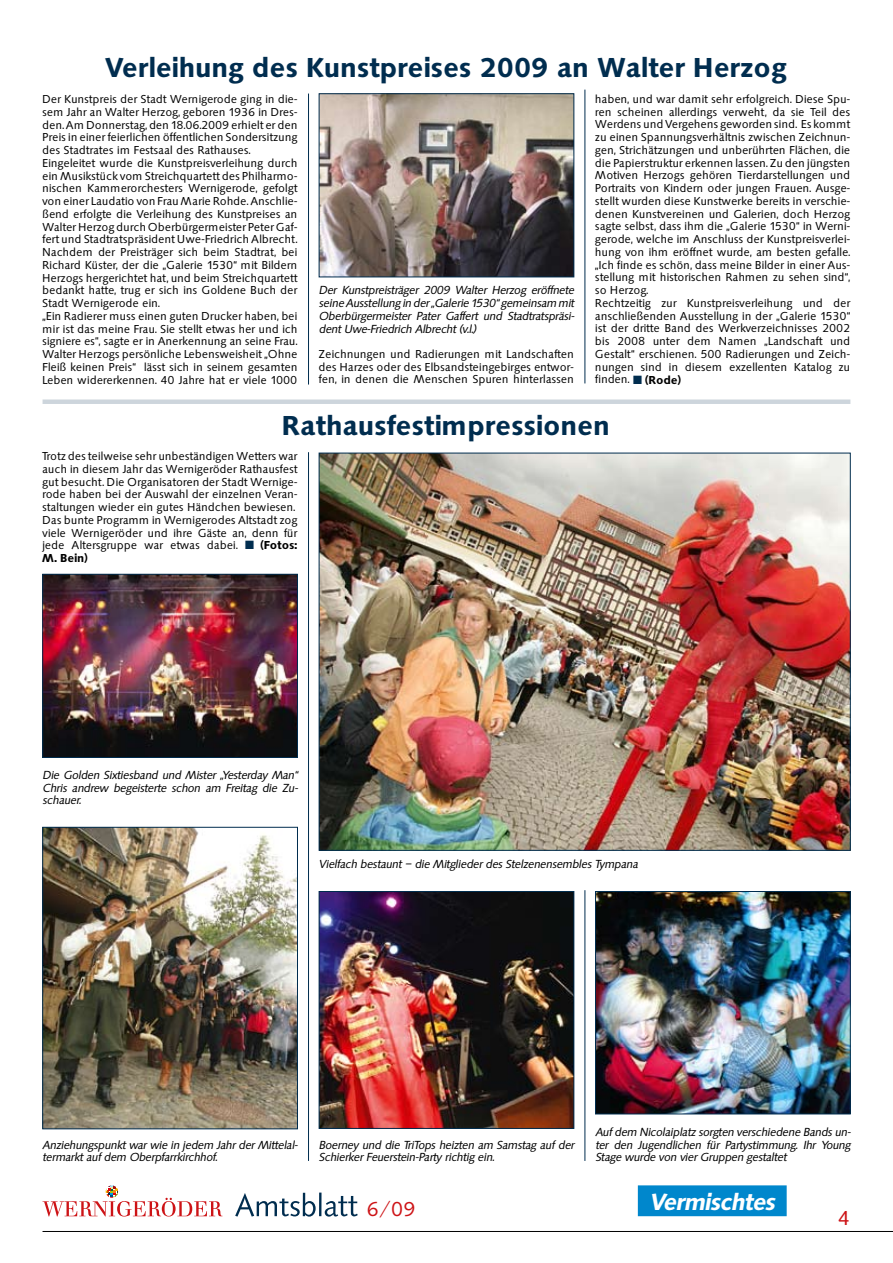
<style>
.page{position:relative;width:893px;height:1263px;background:#fff}
.page>*{position:absolute;margin:0;border:0;box-sizing:border-box;transform-origin:0 0}
.t1{font:600 28.5px "Saxony";color:#002d4f}
.t2{font:italic 600 22.5px "Saxony";color:#fff}
.t3{font:21px "Saxony";color:#cd1316}
.t4{font:12px/12.8px "Saxony";color:#000}
.t5{font:italic 11.25px/12.8px "Saxony";color:#000;text-align:justify}
.s1{color:#002d4f}
.s2{font-weight:600}
</style>
<div class="page">
<hr style="left:43px;top:1231px;width:850px;height:1px;background:#000">
<svg style="left:43px;top:1185px;width:179px;height:31px"></svg>
<svg style="left:235px;top:1192px;width:123px;height:24px"></svg>
<div style="left:43px;top:399px;width:807px;height:5px;background:#cdd5dc"></div>
<img style="left:321px;top:96px;width:251px;height:179px">
<div style="left:319px;top:94px;width:255px;height:183px;border:1px solid #002d4f"></div>
<hr style="left:308px;top:94px;width:1px;height:291px;background:#002d4f">
<hr style="left:308px;top:452px;width:1px;height:709px;background:#002d4f">
<hr style="left:585px;top:90px;width:1px;height:293px;background:#002d4f">
<hr style="left:585px;top:890px;width:1px;height:271px;background:#002d4f">
<div style="left:639px;top:1186px;width:147px;height:29px;background:#0087cc"></div>
<div style="left:638px;top:1185px;width:149px;height:31px;border:2px solid #0087cc"></div>
<img style="left:45px;top:576px;width:251px;height:180px">
<div style="left:43px;top:574px;width:255px;height:184px;border:1px solid #002d4f"></div>
<img style="left:321px;top:455px;width:527px;height:393px">
<img style="left:597px;top:893px;width:251px;height:219px">
<div style="left:595px;top:891px;width:255px;height:223px;border:1px solid #002d4f"></div>
<img style="left:45px;top:829px;width:251px;height:298px">
<div style="left:43px;top:827px;width:255px;height:302px;border:1px solid #002d4f"></div>
<img style="left:321px;top:893px;width:251px;height:233px">
<div style="left:319px;top:891px;width:255px;height:237px;border:1px solid #002d4f"></div>
<h1 class="t1" style="left:106px;top:52px;width:683px">Verleihung des Kunstpreises 2009 an Walter Herzog</h1>
<p class="t4" style="left:43px;top:93px;width:257px">Der Kunstpreis der Stadt Wernigerode ging in die&shy;sem Jahr an Walter Herzog, geboren 1936 in Dres&shy;den. Am Donnerstag, den 18.06.2009 erhielt er den Preis in einer feierlichen öffentlichen Sondersitzung des Stadtrates im Festsaal des Rathauses.<br>Eingeleitet wurde die Kunstpreisverleihung durch ein Musikstück vom Streichquartett des Philharmo&shy;nischen Kammerorchesters Wernigerode, gefolgt von einer Laudatio von Frau Marie Rohde. Anschlie&shy;ßend erfolgte die Verleihung des Kunstpreises an Walter Herzog durch Oberbürgermeister Peter Gaf&shy;fert und Stadtratspräsident Uwe-Friedrich Albrecht.<br>Nachdem der Preisträger sich beim Stadtrat, bei Richard Küster, der die „Galerie 1530“ mit Bildern Herzogs hergerichtet hat, und beim Streichquartett bedankt hatte, trug er sich ins Goldene Buch der Stadt Wernigerode ein.<br>„Ein Radierer muss einen guten Drucker haben, bei mir ist das meine Frau. Sie stellt etwas her und ich signiere es“, sagte er in Anerkennung an seine Frau.<br>Walter Herzogs persönliche Lebensweisheit „Ohne Fleiß keinen Preis“ lässt sich in seinem gesamten Leben widererkennen. 40 Jahre hat er viele 1000</p>
<p class="t5" style="left:319px;top:284px;width:257px">Der Kunstpreisträger 2009 Walter Herzog eröffnete seine Ausstellung in der „Galerie 1530“ gemeinsam mit Oberbürgermeister Pater Gaffert und Stadtratspräsi&shy;dent Uwe-Friedrich Albrecht (v.l.)</p>
<p class="t4" style="left:319px;top:348px;width:257px;text-align:justify">Zeichnungen und Radierungen mit Landschaften des Harzes oder des Elbsandsteingebirges entwor&shy;fen, in denen die Menschen Spuren hinterlassen</p>
<p class="t4" style="left:595px;top:93px;width:257px">haben, und war damit sehr erfolgreich. Diese Spu&shy;ren scheinen allerdings verweht, da sie Teil des Werdens und Vergehens geworden sind. Es kommt zu einen Spannungsverhältnis zwischen Zeichnun&shy;gen, Strichätzungen und unberührten Flächen, die die Papierstruktur erkennen lassen. Zu den jüngsten Motiven Herzogs gehören Tierdarstellungen und Portraits von Kindern oder jungen Frauen. Ausge&shy;stellt wurden diese Kunstwerke bereits in verschie&shy;denen Kunstvereinen und Galerien, doch Herzog sagte selbst, dass ihm die „Galerie 1530“ in Werni&shy;gerode, welche im Anschluss der Kunstpreisverlei&shy;hung von ihm eröffnet wurde, am besten gefalle. „Ich finde es schön, dass meine Bilder in einer Aus&shy;stellung mit historischen Rahmen zu sehen sind“, so Herzog.<br>Rechtzeitig zur Kunstpreisverleihung und der anschließenden Ausstellung in der „Galerie 1530“ ist der dritte Band des Werkverzeichnisses 2002 bis 2008 unter dem Namen „Landschaft und Gestalt“ erschienen. 500 Radierungen und Zeich&shy;nungen sind in diesem exzellenten Katalog zu finden. <span class="s1">■</span> <span class="s2">(Rode)</span></p>
<h1 class="t1" style="left:283px;top:410px;width:329px">Rathausfestimpressionen</h1>
<p class="t4" style="left:43px;top:450px;width:257px">Trotz des teilweise sehr unbeständigen Wetters war auch in diesem Jahr das Wernigeröder Rathausfest gut besucht. Die Organisatoren der Stadt Wernige&shy;rode haben bei der Auswahl der einzelnen Veran&shy;staltungen wieder ein gutes Händchen bewiesen.<br>Das bunte Programm in Wernigerodes Altstadt zog viele Wernigeröder und ihre Gäste an, denn für jede Altersgruppe war etwas dabei. <span class="s1">■</span> <span class="s2">(Fotos:<br>M. Bein)</span></p>
<p class="t5" style="left:43px;top:769px;width:257px">Die Golden Sixtiesband und Mister „Yesterday Man“ Chris andrew begeisterte schon am Freitag die Zu&shy;schauer.</p>
<p class="t5" style="left:319px;top:858px;width:320px">Vielfach bestaunt – die Mitglieder des Stelzenensembles Tympana</p>
<p class="t5" style="left:43px;top:1138px;width:257px">Anziehungspunkt war wie in jedem Jahr der Mittelal&shy;termarkt auf dem Oberpfarrkirchhof.</p>
<p class="t5" style="left:319px;top:1138px;width:257px">Boerney und die TriTops heizten am Samstag auf der<br>Schierker Feuerstein-Party richtig ein.</p>
<h3 class="t3" style="left:367px;top:1197px;width:50px">6/09</h3>
<p class="t5" style="left:595px;top:1126px;width:257px">Auf dem Nicolaiplatz sorgten verschiedene Bands un&shy;ter den Jugendlichen für Partystimmung. Ihr Young Stage wurde von vier Gruppen gestaltet</p>
<h2 class="t2" style="left:650px;top:1188px;width:126px">Vermischtes</h2>
<h3 class="t3" style="left:838px;top:1207px;width:14px">4</h3>
</div>
